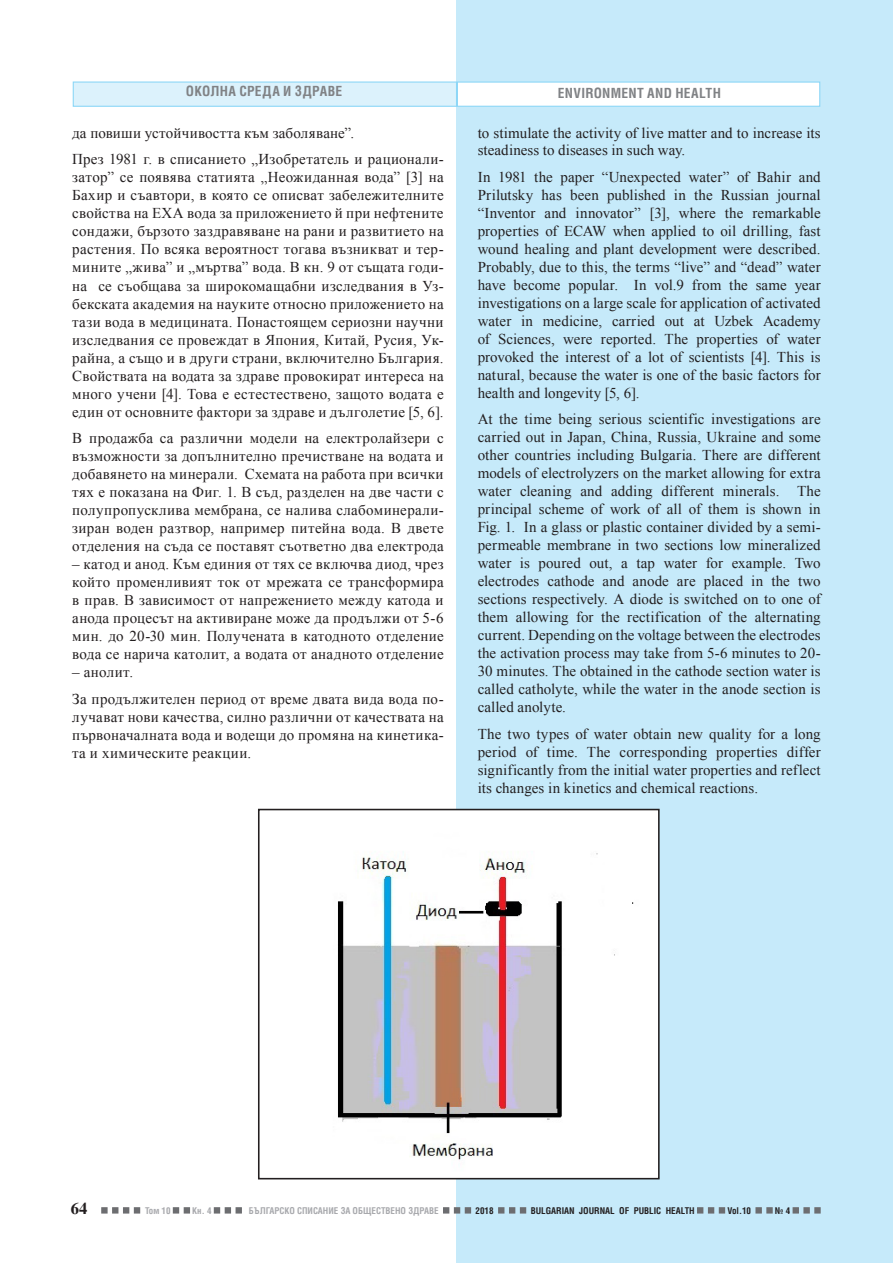
<style>
.page{position:relative;width:893px;height:1263px;background:#fff}
.page>*{position:absolute;margin:0;border:0;box-sizing:border-box;transform-origin:0 0}
.t1{font:700 16.5px "Times";color:#231f20}
.Abzac{font:15px/18px "Times New Roman";letter-spacing:.015em;color:#231f20;text-align:justify}
.Abzac_BG{font:15px/17.2px "Times New Roman";letter-spacing:.005em;color:#231f20}
.Hed_NOT{font:700 13.5px "Lozen Condensed";letter-spacing:.02em;color:#808285}
.t2{font:700 9px "Lozen Condensed";color:#a8a9ad}
.t3{font:700 9px "Lozen Condensed";color:#231f20}
</style>
<div class="page">
<div style="left:456px;top:0;width:436px;height:1263px;background:#c6eafa"></div>
<div style="left:73px;top:81px;width:384px;height:26px;background:#dcf2fc;border:1px solid #8dd7f7"></div>
<div style="left:457px;top:81px;width:363px;height:26px;background:#fff;border:1px solid #8dd7f7"></div>
<svg style="left:101px;top:1207px;width:7px;height:6px"></svg>
<svg style="left:112px;top:1179px;width:359px;height:35px"></svg>
<svg style="left:498px;top:1207px;width:28px;height:6px"></svg>
<svg style="left:697px;top:1207px;width:28px;height:6px"></svg>
<svg style="left:755px;top:1207px;width:7px;height:6px"></svg>
<svg style="left:766px;top:1207px;width:7px;height:6px"></svg>
<svg style="left:793px;top:1207px;width:6px;height:6px"></svg>
<svg style="left:803px;top:1207px;width:7px;height:6px"></svg>
<svg style="left:814px;top:1207px;width:7px;height:6px"></svg>
<img style="left:337px;top:812px;width:320px;height:364px">
<div style="left:258px;top:809px;width:402px;height:370px;border:2px solid #231f20"></div>
<p class="Hed_NOT" style="left:186px;top:83px;width:158px">ОКОЛНА СРЕДА И ЗДРАВE</p>
<p class="Hed_NOT" style="left:558px;top:85px;width:164px">ENVIRONMENT AND HEALTH</p>
<p class="Abzac" style="left:72px;top:124px;width:283px">да повиши устойчивостта към заболяване”.</p>
<p class="Abzac" style="left:72px;top:150px;width:373px">През 1981 г. в списанието „Изобретатель и рационали&shy;затор” се появява статията „Неожиданная вода” [3] на Бахир и съавтори, в която се описват забележителните свойства на ЕХА вода за приложението й при нефтените сондажи, бързото заздравяване на рани и развитието на растения. По всяка вероятност тогава възникват и тер&shy;мините „жива” и „мъртва” вода. В кн. 9 от същата годи&shy;на се съобщава за широкомащабни изследвания в Уз&shy;бекската академия на науките относно приложението на тази вода в медицината. Понастоящем сериозни научни изследвания се провеждат в Япония, Китай, Русия, Ук&shy;райна, а също и в други страни, включително България.<br>Свойствата на водата за здраве провокират интереса на много учени [4]. Това е естестествено, защото водата е един от основните фактори за здраве и дълголетие [5, 6].</p>
<p class="Abzac" style="left:72px;top:429px;width:373px">В продажба са различни модели на електролайзери с възможности за допълнително пречистване на водата и добавянето на минерали. Схемата на работа при всички тях е показана на Фиг. 1. В съд, разделен на две части с полупропусклива мембрана, се налива слабоминерали&shy;зиран воден разтвор, например питейна вода. В двете отделения на съда се поставят съответно два електрода</p>
<p class="Abzac" style="left:72px;top:555px;width:373px">– катод и анод. Към единия от тях се включва диод, чрез който променливият ток от мрежата се трансформира в прав. В зависимост от напрежението между катода и анода процесът на активиране може да продължи от 5-6 мин. до 20-30 мин. Получената в катодното отделение вода се нарича католит, а водата от анадното отделение</p>
<p class="Abzac" style="left:72px;top:663px;width:62px">– анолит.</p>
<p class="Abzac" style="left:72px;top:689px;width:373px">За продължителен период от време двата вида вода по&shy;лучават нови качества, силно различни от качествата на първоначалната вода и водещи до промяна на кинетика&shy;та и химическите реакции.</p>
<p class="Abzac_BG" style="left:478px;top:124px;width:344px">to stimulate the activity of live matter and to increase its steadiness to diseases in such way.</p>
<p class="Abzac" style="left:478px;top:167px;width:345px">In 1981 the paper “Unexpected water” of Bahir and Prilutsky has been published in the Russian journal “Inventor and innovator” [3], where the remarkable properties of ECAW when applied to oil drilling, fast wound healing and plant development were described.<br>Probably, due to this, the terms “live” and “dead” water have become popular. In vol.9 from the same year investigations on a large scale for application of activated water in medicine, carried out at Uzbek Academy of Sciences, were reported. The properties of water provoked the interest of a lot of scientists [4]. This is natural, because the water is one of the basic factors for health and longevity [5, 6].</p>
<p class="Abzac" style="left:478px;top:410px;width:345px">At the time being serious scientific investigations are carried out in Japan, China, Russia, Ukraine and some other countries including Bulgaria. There are different models of electrolyzers on the market allowing for extra water cleaning and adding different minerals. The principal scheme of work of all of them is shown in Fig. 1. In a glass or plastic container divided by a semi&shy;permeable membrane in two sections low mineralized water is poured out, a tap water for example. Two electrodes cathode and anode are placed in the two sections respectively. A diode is switched on to one of them allowing for the rectification of the alternating current. Depending on the voltage between the electrodes the activation process may take from 5-6 minutes to 20- 30 minutes. The obtained in the cathode section water is called catholyte, while the water in the anode section is called anolyte.</p>
<p class="Abzac" style="left:478px;top:724px;width:344px">The two types of water obtain new quality for a long period of time. The corresponding properties differ significantly from the initial water properties and reflect its changes in kinetics and chemical reactions.</p>
<p class="t1" style="left:71px;top:1198px;width:18px">64</p>
<p class="t2" style="left:145px;top:1205px;width:27px">Том 10</p>
<p class="t2" style="left:192px;top:1205px;width:21px">Кн. 4</p>
<p class="t2" style="left:249px;top:1205px;width:191px">БЪЛГАРСКО СПИСАНИЕ ЗА ОБЩЕСТВЕНО ЗДРАВЕ</p>
<p class="t3" style="left:476px;top:1205px;width:19px">2018</p>
<p class="t3" style="left:531px;top:1205px;width:166px">BULGARIAN JOURNAL OF PUBLIC HEALTH</p>
<p class="t3" style="left:727px;top:1205px;width:25px">Vol.10</p>
<p class="t3" style="left:775px;top:1205px;width:17px">№ 4</p>
</div>
